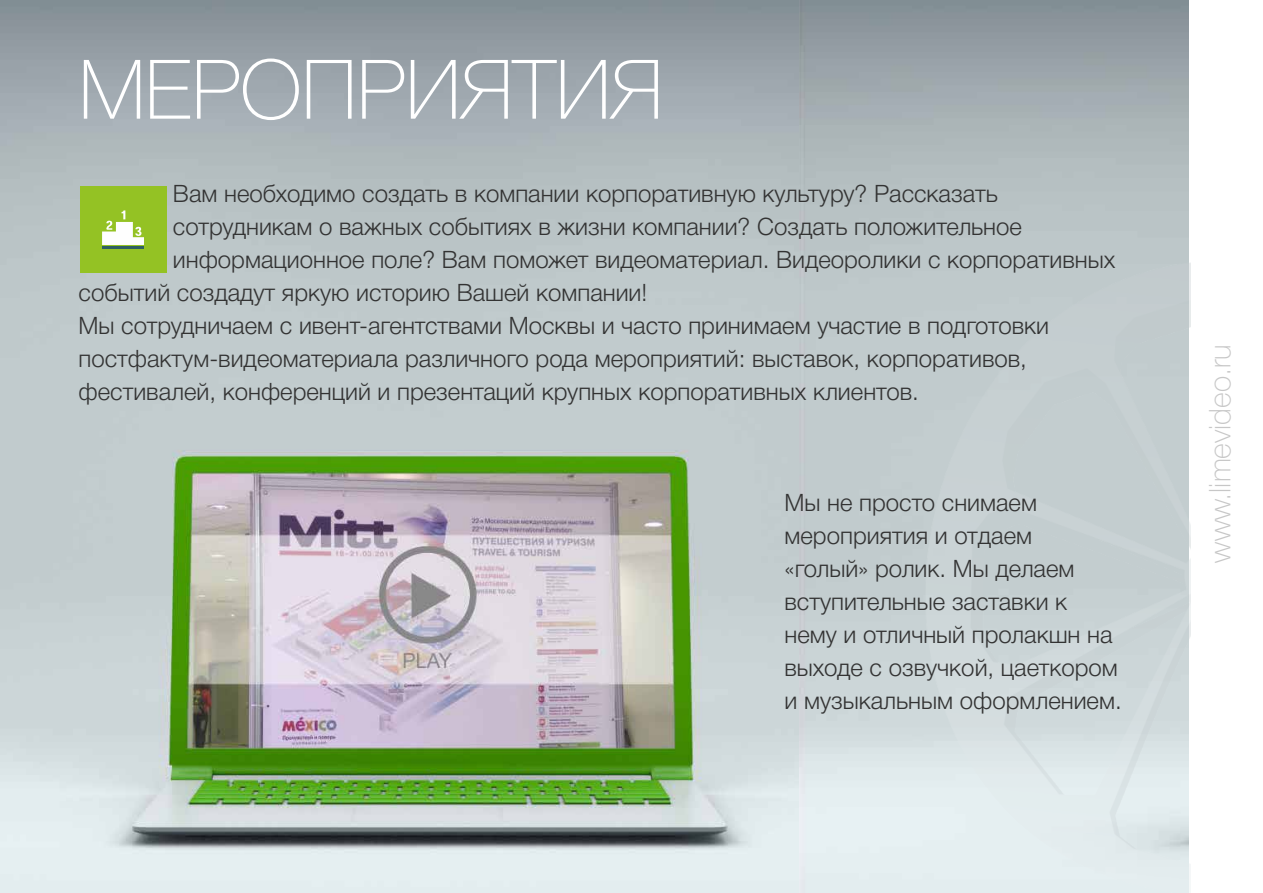
<style>
.page{position:relative;width:1263px;height:893px;background:#fff}
.page>*{position:absolute;margin:0;border:0;box-sizing:border-box;transform-origin:0 0}
.t1{font:100 82.5px "Helvetica Neue Cyr";color:#fff}
.t2{font:100 30px "Helvetica Neue Cyr";color:#c7c7c7}
.t3{font:300 24px/33px "Helvetica Neue Cyr";color:#333}
</style>
<div class="page">
<img style="left:0;top:0;width:802px;height:893px">
<div style="left:80px;top:186px;width:86px;height:86px;background:#94c224"></div>
<svg style="left:102px;top:210px;width:42px;height:35px"></svg>
<hr style="left:102px;top:246px;width:42px;height:2px;background:#2f5f62">
<h1 class="t1" style="left:79px;top:44px;width:586px">МЕРОПРИЯТИЯ</h1>
<p class="t3" style="left:173px;top:177px;width:826px">Вам необходимо создать в компании корпоративную культуру? Рассказать</p>
<p class="t3" style="left:173px;top:210px;width:850px">сотрудникам о важных событиях в жизни компании? Создать положительное</p>
<p class="t3" style="left:173px;top:243px;width:944px">информационное поле? Вам поможет видеоматериал. Видеоролики с корпоративных</p>
<p class="t3" style="left:79px;top:276px;width:570px">событий создадут яркую историю Вашей компании!</p>
<p class="t3" style="left:79px;top:309px;width:972px">Мы сотрудничаем с ивент-агентствами Москвы и часто принимаем участие в подготовки</p>
<p class="t3" style="left:79px;top:342px;width:950px">постфактум-видеоматериала различного рода мероприятий: выставок, корпоративов,</p>
<p class="t3" style="left:79px;top:375px;width:842px">фестивалей, конференций и презентаций крупных корпоративных клиентов.</p>
<p class="t3" style="left:784px;top:487px;width:339px">Мы не просто снимаем мероприятия и отдаем «голый» ролик. Мы делаем вступительные заставки к нему и отличный пролакшн на выходе с озвучкой, цаеткором и музыкальным оформлением.</p>
<p class="t2" style="left:1203px;top:563px;width:220px;rotate:-90deg">www.limevideo.ru</p>
</div>
